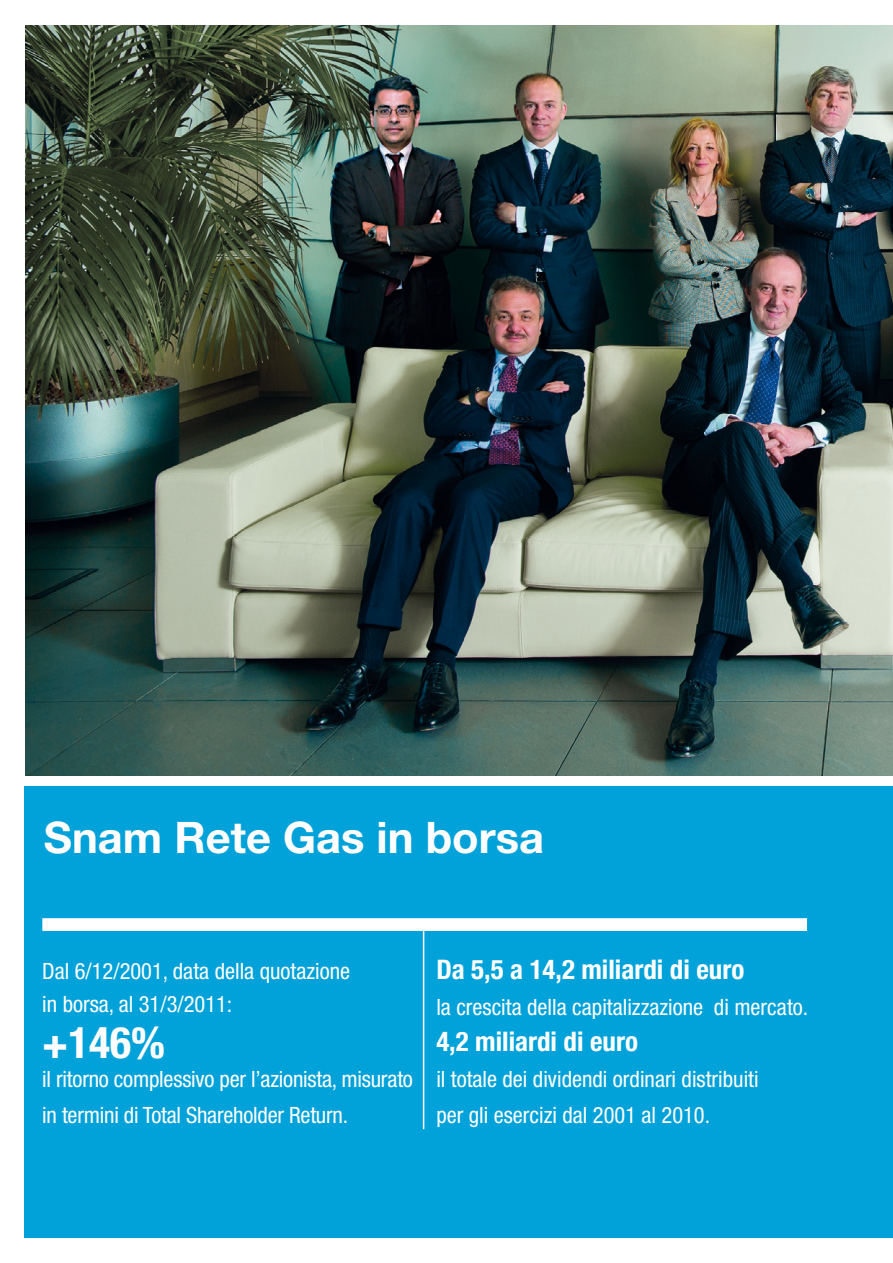
<style>
.page{position:relative;width:893px;height:1263px;background:#fff}
.page>*{position:absolute;margin:0;border:0;box-sizing:border-box;transform-origin:0 0}
.t1{font:700 43.5px "Helvetica Neue";color:#fff}
.t2{font:700 condensed 43.5px "Helvetica Neue LT Std";color:#fff}
.t3{font:700 condensed 27px "Helvetica Neue LT Std";color:#fff}
.t4{font:condensed 22.5px/36px "Helvetica Neue LT Std";color:#fff}
</style>
<div class="page">
<div style="left:25px;top:786px;width:868px;height:451px;background:#00a2d9"></div>
<img style="left:26px;top:26px;width:867px;height:749px">
<hr style="left:423px;top:924px;width:1px;height:205px;background:#fff">
<div style="left:42px;top:918px;width:765px;height:13px;background:#fff"></div>
<h1 class="t1" style="left:44px;top:810px;width:502px">Snam Rete Gas in borsa</h1>
<p class="t4" style="left:42px;top:954px;width:309px;line-height:33px">Dal 6/12/2001, data della quotazione in borsa, al 31/3/2011:</p>
<h1 class="t2" style="left:42px;top:1016px;width:124px">+146%</h1>
<p class="t4" style="left:42px;top:1060px;width:372px">il ritorno complessivo per l’azionista, misurato in termini di Total Shareholder Return.</p>
<p class="t3" style="left:436px;top:953px;width:309px">Da 5,5 a 14,2 miliardi di euro</p>
<p class="t4" style="left:436px;top:988px;width:373px">la crescita della capitalizzazione di mercato.</p>
<p class="t3" style="left:436px;top:1025px;width:203px">4,2 miliardi di euro</p>
<p class="t4" style="left:436px;top:1060px;width:324px">il totale dei dividendi ordinari distribuiti per gli esercizi dal 2001 al 2010.</p>
</div>
